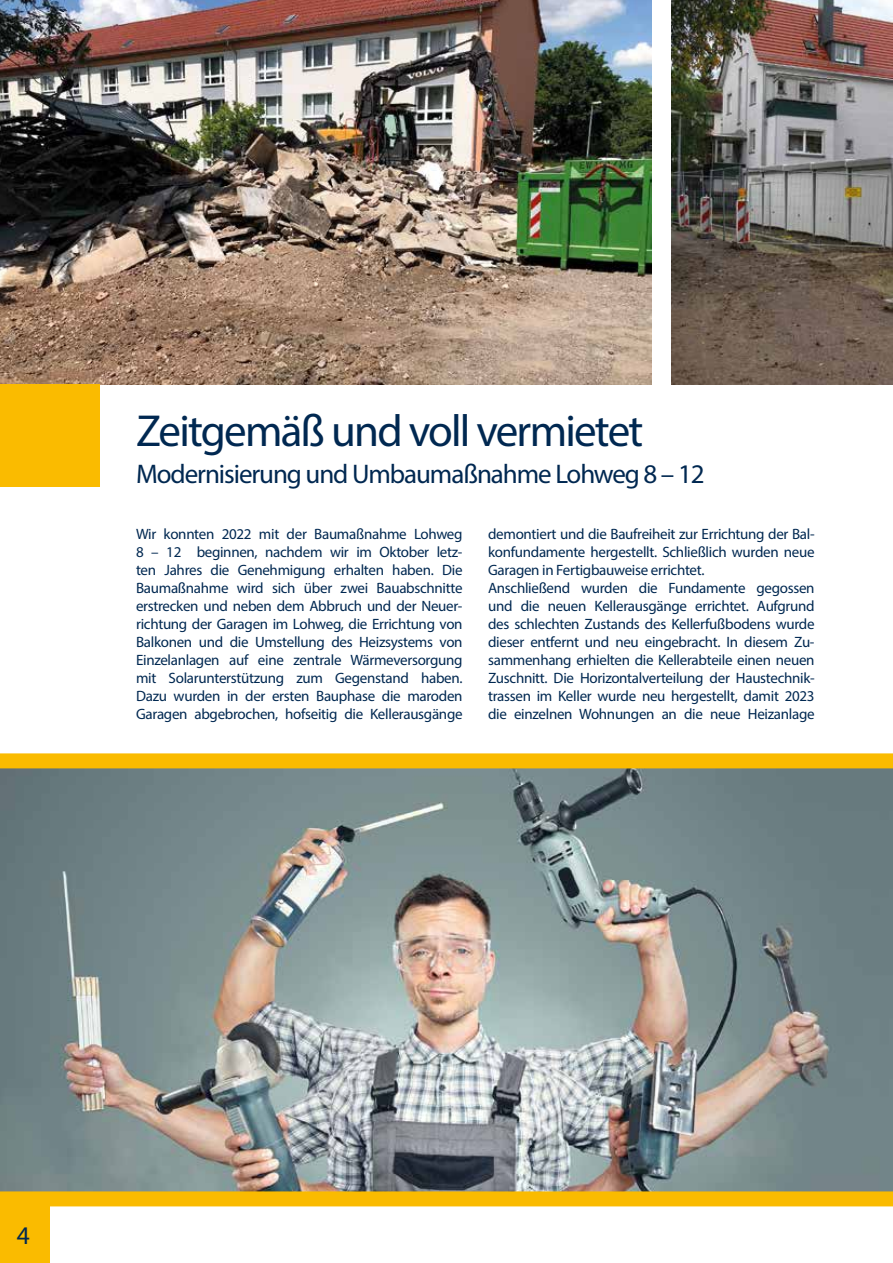
<style>
.page{position:relative;width:893px;height:1263px;background:#fff}
.page>*{position:absolute;margin:0;border:0;box-sizing:border-box;transform-origin:0 0}
.t1{font:45px "Myriad Pro";letter-spacing:-.04em;color:#002851}
.t2{font:27px "Myriad Pro";letter-spacing:-.04em;color:#002851}
.t3{font:25.5px "Myriad Pro";color:#002851}
.t4{font:15px/18px "Myriad Pro";letter-spacing:-.02em;color:#002851;text-align:justify}
</style>
<div class="page">
<img style="left:0;top:753px;width:893px;height:453px">
<img style="left:0;top:0;width:652px;height:385px">
<div style="left:0;top:1206px;width:50px;height:57px;background:#fabb00"></div>
<div style="left:0;top:385px;width:100px;height:102px;background:#fabb00"></div>
<img style="left:672px;top:0;width:221px;height:385px">
<h1 class="t1" style="left:136px;top:403px;width:509px">Zeitgemäß und voll vermietet</h1>
<h2 class="t2" style="left:136px;top:457px;width:570px">Modernisierung und Umbaumaßnahme Lohweg 8 – 12</h2>
<p class="t4" style="left:136px;top:525px;width:328px">Wir konnten 2022 mit der Baumaßnahme Lohweg 8 – 12 beginnen, nachdem wir im Oktober letz&shy;ten Jahres die Genehmigung erhalten haben. Die Baumaßnahme wird sich über zwei Bauabschnitte erstrecken und neben dem Abbruch und der Neuer&shy;richtung der Garagen im Lohweg, die Errichtung von Balkonen und die Umstellung des Heizsystems von Einzelanlagen auf eine zentrale Wärmeversorgung mit Solarunterstützung zum Gegenstand haben.<br>Dazu wurden in der ersten Bauphase die maroden Garagen abgebrochen, hofseitig die Kellerausgänge</p>
<p class="t4" style="left:488px;top:525px;width:328px;text-align:left">demontiert und die Baufreiheit zur Errichtung der Bal&shy;konfundamente hergestellt. Schließlich wurden neue Garagen in Fertigbauweise errichtet.<br>Anschließend wurden die Fundamente gegossen und die neuen Kellerausgänge errichtet. Aufgrund des schlechten Zustands des Kellerfußbodens wurde dieser entfernt und neu eingebracht. In diesem Zu&shy;sammenhang erhielten die Kellerabteile einen neuen Zuschnitt. Die Horizontalverteilung der Haustechnik&shy;trassen im Keller wurde neu hergestellt, damit 2023 die einzelnen Wohnungen an die neue Heizanlage</p>
<h3 class="t3" style="left:17px;top:1220px;width:15px">4</h3>
</div>
